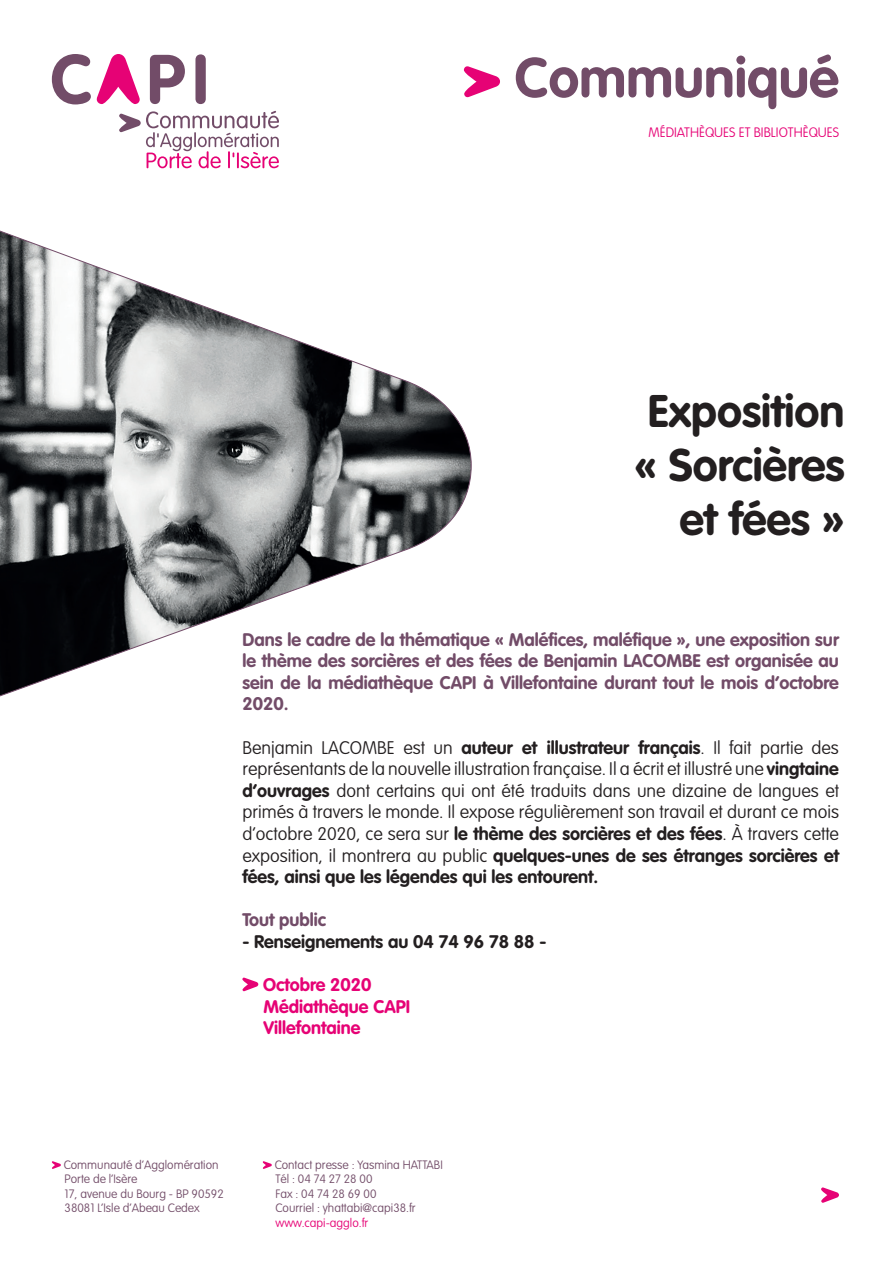
<style>
.page{position:relative;width:893px;height:1263px;background:#fff}
.page>*{position:absolute;margin:0;border:0;box-sizing:border-box;transform-origin:0 0}
.t1{font:700 55.2px "VAG Rounded";color:#724c68}
.t2{font:700 45px/54px "VAG Rounded";color:#231f20;text-align:right}
.t3{font:100 18px/21.6px "VAG Rounded";color:#231f20;text-align:justify}
.t4{font:700 18px/21.6px "VAG Rounded";color:#724c68;text-align:justify}
.t5{font:700 18px/21.6px "VAG Rounded";color:#e60275}
.t6{font:700 18px "VAG Rounded";color:#231f20}
.t7{font:100 13.5px "VAG Rounded";color:#e60275}
.t8{font:100 12px/14.4px "VAG Rounded";color:#724c68}
.t9{font:100 12px "VAG Rounded";color:#e60275}
.s1{font-weight:700}
</style>
<div class="page">
<svg style="left:242px;top:978px;width:16px;height:13px"></svg>
<svg style="left:52px;top:1161px;width:9px;height:8px"></svg>
<svg style="left:263px;top:1161px;width:9px;height:8px"></svg>
<svg style="left:821px;top:1187px;width:18px;height:16px"></svg>
<svg style="left:464px;top:66px;width:36px;height:31px"></svg>
<svg style="left:52px;top:54px;width:39px;height:50px"></svg>
<svg style="left:97px;top:54px;width:43px;height:50px"></svg>
<svg style="left:150px;top:55px;width:35px;height:49px"></svg>
<div style="left:195px;top:54px;width:11px;height:50px;background:#724c68;border-radius:5px"></div>
<svg style="left:119px;top:111px;width:160px;height:57px"></svg>
<svg style="left:0;top:230px;width:472px;height:467px"></svg>
<h1 class="t1" style="left:515px;top:45px;width:326px">Communiqué</h1>
<p class="t7" style="left:648px;top:124px;width:192px">MÉDIATHÈQUES ET BIBLIOTHÈQUES</p>
<h2 class="t2" style="left:634px;top:384px;width:212px">Exposition « Sorcières et fées »</h2>
<p class="t4" style="left:242px;top:628px;width:598px">Dans le cadre de la thématique « Maléfices, maléfique », une exposition sur le thème des sorcières et des fées de Benjamin LACOMBE est organisée au sein de la médiathèque CAPI à Villefontaine durant tout le mois d’octobre 2020.</p>
<p class="t3" style="left:242px;top:736px;width:598px">Benjamin LACOMBE est un <span class="s1">auteur et illustrateur français</span>. Il fait partie des représentants de la nouvelle illustration française. Il a écrit et illustré une <span class="s1">vingtaine d’ouvrages</span> dont certains qui ont été traduits dans une dizaine de langues et primés à travers le monde. Il expose régulièrement son travail et durant ce mois d’octobre 2020, ce sera sur <span class="s1">le thème des sorcières et des fées</span>. À travers cette exposition, il montrera au public <span class="s1">quelques-unes de ses étranges sorcières et fées, ainsi que les légendes qui les entourent.</span></p>
<p class="t4" style="left:242px;top:909px;width:85px">Tout public</p>
<p class="t6" style="left:242px;top:931px;width:305px">- Renseignements au 04 74 96 78 88 -</p>
<p class="t5" style="left:263px;top:974px;width:149px">Octobre 2020<br>Médiathèque CAPI<br>Villefontaine</p>
<p class="t8" style="left:64px;top:1157px;width:162px">Communauté d’Agglomération<br>Porte de l’Isère<br>17, avenue du Bourg - BP 90592<br>38081 L’Isle d’Abeau Cedex</p>
<p class="t8" style="left:275px;top:1157px;width:170px">Contact presse : Yasmina HATTABI<br>Tél : 04 74 27 28 00<br>Fax : 04 74 28 69 00<br>Courriel : yhattabi@capi38.fr</p>
<p class="t9" style="left:276px;top:1215px;width:94px">www.capi-agglo.fr</p>
</div>
